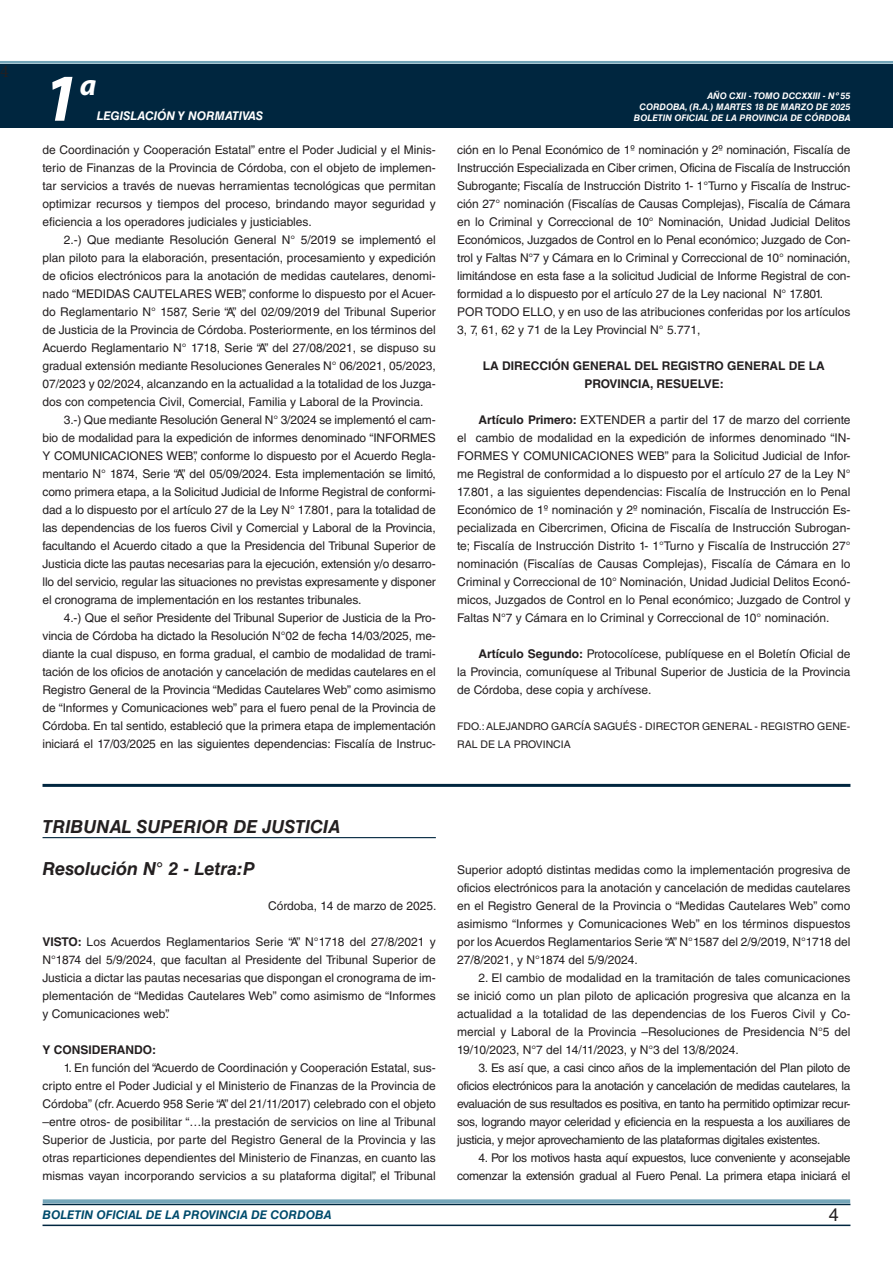
<style>
.page{position:relative;width:893px;height:1263px;background:#fff}
.page>*{position:absolute;margin:0;border:0;box-sizing:border-box;transform-origin:0 0}
.t1{font:italic 700 67.5px "Myriad Pro";color:#fff}
.t2{font:italic 700 30px "Myriad Pro";color:#fff}
.NOMBRE_DE_MINISTERIO{font:italic 700 18px "Helvetica LT Std";color:#231f20}
.t3{font:18px "Minion Pro";color:#231f20}
.t4{font:18px "Helvetica LT Std";color:#231f20}
.TEXTO_BASE{font:12px/18px "Helvetica LT Std";color:#231f20;text-align:justify}
.TEXTO_BASE-2{font:12px/18px "Helvetica LT Std";letter-spacing:-.025em;color:#231f20;text-align:right}
.RESUELVE{font:700 12px/18px "Helvetica LT Std";color:#231f20;text-align:center}
.t5{font:italic 700 12px "Helvetica LT Std";color:#004b6c}
.FECHA{font:12px "Helvetica LT Std";color:#231f20}
.t6{font:italic 700 12px "Helvetica LT Std";color:#fff}
.TEXTO_BASE-3{font:700 12px "Helvetica LT Std";color:#231f20}
.FIRMA{font:10.5px/18px "Helvetica LT Std";color:#231f20}
.t7{font:italic 700 9px/10.8px "Helvetica LT Std";color:#fff;text-align:right}
.s1{font-weight:700}
</style>
<div class="page">
<div style="left:0;top:61px;width:893px;height:6px;background:#fff;opacity:.75"></div>
<div style="left:0;top:64px;width:893px;height:64px;background:#00263f"></div>
<hr style="left:43px;top:1224px;width:807px;height:2px;background:#00263f">
<div style="left:42px;top:1198px;width:809px;height:8px;background:#fff;opacity:.75"></div>
<hr style="left:43px;top:784px;width:807px;height:3px;background:#00263f">
<hr style="left:43px;top:837px;width:393px;height:1px;background:#00263f">
<h3 class="t3" style="left:0;top:59px;width:10px">4</h3>
<h1 class="t1" style="left:43px;top:54px;width:38px">1</h1>
<h2 class="t2" style="left:80px;top:66px;width:18px">a</h2>
<p class="t6" style="left:97px;top:109px;width:168px">LEGISLACIÓN Y NORMATIVAS</p>
<p class="TEXTO_BASE" style="left:43px;top:141px;width:395px">de Coordinación y Cooperación Estatal” entre el Poder Judicial y el Minis&shy;terio de Finanzas de la Provincia de Córdoba, con el objeto de implemen&shy;tar servicios a través de nuevas herramientas tecnológicas que permitan optimizar recursos y tiempos del proceso, brindando mayor seguridad y eficiencia a los operadores judiciales y justiciables.</p>
<p class="TEXTO_BASE" style="left:43px;top:231px;width:395px;text-indent:21px">2.-) Que mediante Resolución General N° 5/2019 se implementó el plan piloto para la elaboración, presentación, procesamiento y expedición de oficios electrónicos para la anotación de medidas cautelares, denomi&shy;nado “MEDIDAS CAUTELARES WEB”, conforme lo dispuesto por el Acuer&shy;do Reglamentario N° 1587, Serie “A”, del 02/09/2019 del Tribunal Superior de Justicia de la Provincia de Córdoba. Posteriormente, en los términos del Acuerdo Reglamentario N° 1718, Serie “A” del 27/08/2021, se dispuso su gradual extensión mediante Resoluciones Generales N° 06/2021, 05/2023, 07/2023 y 02/2024, alcanzando en la actualidad a la totalidad de los Juzga&shy;dos con competencia Civil, Comercial, Familia y Laboral de la Provincia.</p>
<p class="TEXTO_BASE" style="left:43px;top:411px;width:395px;text-indent:21px">3.-) Que mediante Resolución General N° 3/2024 se implementó el cam&shy;bio de modalidad para la expedición de informes denominado “INFORMES Y COMUNICACIONES WEB”, conforme lo dispuesto por el Acuerdo Regla&shy;mentario N° 1874, Serie “A”, del 05/09/2024. Esta implementación se limitó, como primera etapa, a la Solicitud Judicial de Informe Registral de conformi&shy;dad a lo dispuesto por el artículo 27 de la Ley N° 17.801, para la totalidad de las dependencias de los fueros Civil y Comercial y Laboral de la Provincia, facultando el Acuerdo citado a que la Presidencia del Tribunal Superior de Justicia dicte las pautas necesarias para la ejecución, extensión y/o desarro&shy;llo del servicio, regular las situaciones no previstas expresamente y disponer el cronograma de implementación en los restantes tribunales.</p>
<p class="TEXTO_BASE" style="left:43px;top:609px;width:395px;text-indent:21px">4.-) Que el señor Presidente del Tribunal Superior de Justicia de la Pro&shy;vincia de Córdoba ha dictado la Resolución N°02 de fecha 14/03/2025, me&shy;diante la cual dispuso, en forma gradual, el cambio de modalidad de trami&shy;tación de los oficios de anotación y cancelación de medidas cautelares en el Registro General de la Provincia “Medidas Cautelares Web” como asimismo de “Informes y Comunicaciones web” para el fuero penal de la Provincia de Córdoba. En tal sentido, estableció que la primera etapa de implementación iniciará el 17/03/2025 en las siguientes dependencias: Fiscalía de Instruc-</p>
<p class="t7" style="left:634px;top:91px;width:218px">AÑO CXII - TOMO DCCXXIII - Nº 55<br>CORDOBA, (R.A.) MARTES 18 DE MARZO DE 2025<br>BOLETIN OFICIAL DE LA PROVINCIA DE CÓRDOBA</p>
<p class="TEXTO_BASE" style="left:457px;top:141px;width:395px">ción en lo Penal Económico de 1º nominación y 2º nominación, Fiscalía de Instrucción Especializada en Ciber crimen, Oficina de Fiscalía de Instrucción Subrogante; Fiscalía de Instrucción Distrito 1- 1°Turno y Fiscalía de Instruc&shy;ción 27° nominación (Fiscalías de Causas Complejas), Fiscalía de Cámara en lo Criminal y Correccional de 10° Nominación, Unidad Judicial Delitos Económicos, Juzgados de Control en lo Penal económico; Juzgado de Con&shy;trol y Faltas N°7 y Cámara en lo Criminal y Correccional de 10° nominación, limitándose en esta fase a la solicitud Judicial de Informe Registral de con&shy;formidad a lo dispuesto por el artículo 27 de la Ley nacional N° 17.801.</p>
<p class="TEXTO_BASE" style="left:457px;top:303px;width:395px">POR TODO ELLO, y en uso de las atribuciones conferidas por los artículos<br>3, 7, 61, 62 y 71 de la Ley Provincial N° 5.771,</p>
<p class="RESUELVE" style="left:483px;top:356px;width:344px">LA DIRECCIÓN GENERAL DEL REGISTRO GENERAL DE LA<br>PROVINCIA, RESUELVE:</p>
<p class="TEXTO_BASE" style="left:457px;top:411px;width:395px;text-indent:21px"><span class="s1">Artículo Primero:</span> EXTENDER a partir del 17 de marzo del corriente el cambio de modalidad en la expedición de informes denominado “IN-FORMES Y COMUNICACIONES WEB” para la Solicitud Judicial de Infor&shy;me Registral de conformidad a lo dispuesto por el artículo 27 de la Ley N° 17.801, a las siguientes dependencias: Fiscalía de Instrucción en lo Penal Económico de 1º nominación y 2º nominación, Fiscalía de Instrucción Es&shy;pecializada en Cibercrimen, Oficina de Fiscalía de Instrucción Subrogan&shy;te; Fiscalía de Instrucción Distrito 1- 1°Turno y Fiscalía de Instrucción 27° nominación (Fiscalías de Causas Complejas), Fiscalía de Cámara en lo Criminal y Correccional de 10° Nominación, Unidad Judicial Delitos Econó&shy;micos, Juzgados de Control en lo Penal económico; Juzgado de Control y Faltas N°7 y Cámara en lo Criminal y Correccional de 10° nominación.</p>
<p class="TEXTO_BASE" style="left:457px;top:645px;width:395px;text-indent:21px"><span class="s1">Artículo Segundo:</span> Protocolícese, publíquese en el Boletín Oficial de la Provincia, comuníquese al Tribunal Superior de Justicia de la Provincia de Córdoba, dese copia y archívese.</p>
<p class="FIRMA" style="left:457px;top:717px;width:395px">FDO.: ALEJANDRO GARCÍA SAGUÉS - DIRECTOR GENERAL - REGISTRO GENE-<br>RAL DE LA PROVINCIA</p>
<p class="NOMBRE_DE_MINISTERIO" style="left:43px;top:815px;width:299px">TRIBUNAL SUPERIOR DE JUSTICIA</p>
<p class="NOMBRE_DE_MINISTERIO" style="left:43px;top:858px;width:214px">Resolución N° 2 - Letra:P</p>
<p class="FECHA" style="left:268px;top:899px;width:170px">Córdoba, 14 de marzo de 2025.</p>
<p class="TEXTO_BASE" style="left:43px;top:933px;width:395px"><span class="s1">VISTO:</span> Los Acuerdos Reglamentarios Serie “A” N°1718 del 27/8/2021 y N°1874 del 5/9/2024, que facultan al Presidente del Tribunal Superior de Justicia a dictar las pautas necesarias que dispongan el cronograma de im&shy;plementación de “Medidas Cautelares Web” como asimismo de “Informes y Comunicaciones web”.</p>
<p class="TEXTO_BASE-3" style="left:43px;top:1042px;width:115px">Y CONSIDERANDO:</p>
<p class="TEXTO_BASE" style="left:43px;top:1059px;width:395px;text-indent:21px">1. En función del “Acuerdo de Coordinación y Cooperación Estatal, sus&shy;cripto entre el Poder Judicial y el Ministerio de Finanzas de la Provincia de Córdoba” (cfr. Acuerdo 958 Serie “A” del 21/11/2017) celebrado con el objeto –entre otros- de posibilitar “…la prestación de servicios on line al Tribunal Superior de Justicia, por parte del Registro General de la Provincia y las otras reparticiones dependientes del Ministerio de Finanzas, en cuanto las mismas vayan incorporando servicios a su plataforma digital”, el Tribunal</p>
<p class="TEXTO_BASE" style="left:457px;top:861px;width:395px">Superior adoptó distintas medidas como la implementación progresiva de oficios electrónicos para la anotación y cancelación de medidas cautelares en el Registro General de la Provincia o “Medidas Cautelares Web” como asimismo “Informes y Comunicaciones Web” en los términos dispuestos por los Acuerdos Reglamentarios Serie “A” N°1587 del 2/9/2019, N°1718 del 27/8/2021, y N°1874 del 5/9/2024.</p>
<p class="TEXTO_BASE" style="left:457px;top:969px;width:395px;text-indent:21px">2. El cambio de modalidad en la tramitación de tales comunicaciones se inició como un plan piloto de aplicación progresiva que alcanza en la actualidad a la totalidad de las dependencias de los Fueros Civil y Co&shy;mercial y Laboral de la Provincia –Resoluciones de Presidencia N°5 del 19/10/2023, N°7 del 14/11/2023, y N°3 del 13/8/2024.</p>
<p class="TEXTO_BASE" style="left:457px;top:1059px;width:395px;text-indent:21px">3. Es así que, a casi cinco años de la implementación del Plan piloto de oficios electrónicos para la anotación y cancelación de medidas cautelares, la evaluación de sus resultados es positiva, en tanto ha permitido optimizar recur&shy;sos, logrando mayor celeridad y eficiencia en la respuesta a los auxiliares de justicia, y mejor aprovechamiento de las plataformas digitales existentes.</p>
<p class="TEXTO_BASE-2" style="left:457px;top:1149px;width:395px">4. Por los motivos hasta aquí expuestos, luce conveniente y aconsejable comenzar la extensión gradual al Fuero Penal. La primera etapa iniciará el</p>
<p class="t5" style="left:43px;top:1208px;width:290px">BOLETIN OFICIAL DE LA PROVINCIA DE CORDOBA</p>
<h3 class="t4" style="left:829px;top:1204px;width:12px">4</h3>
</div>
